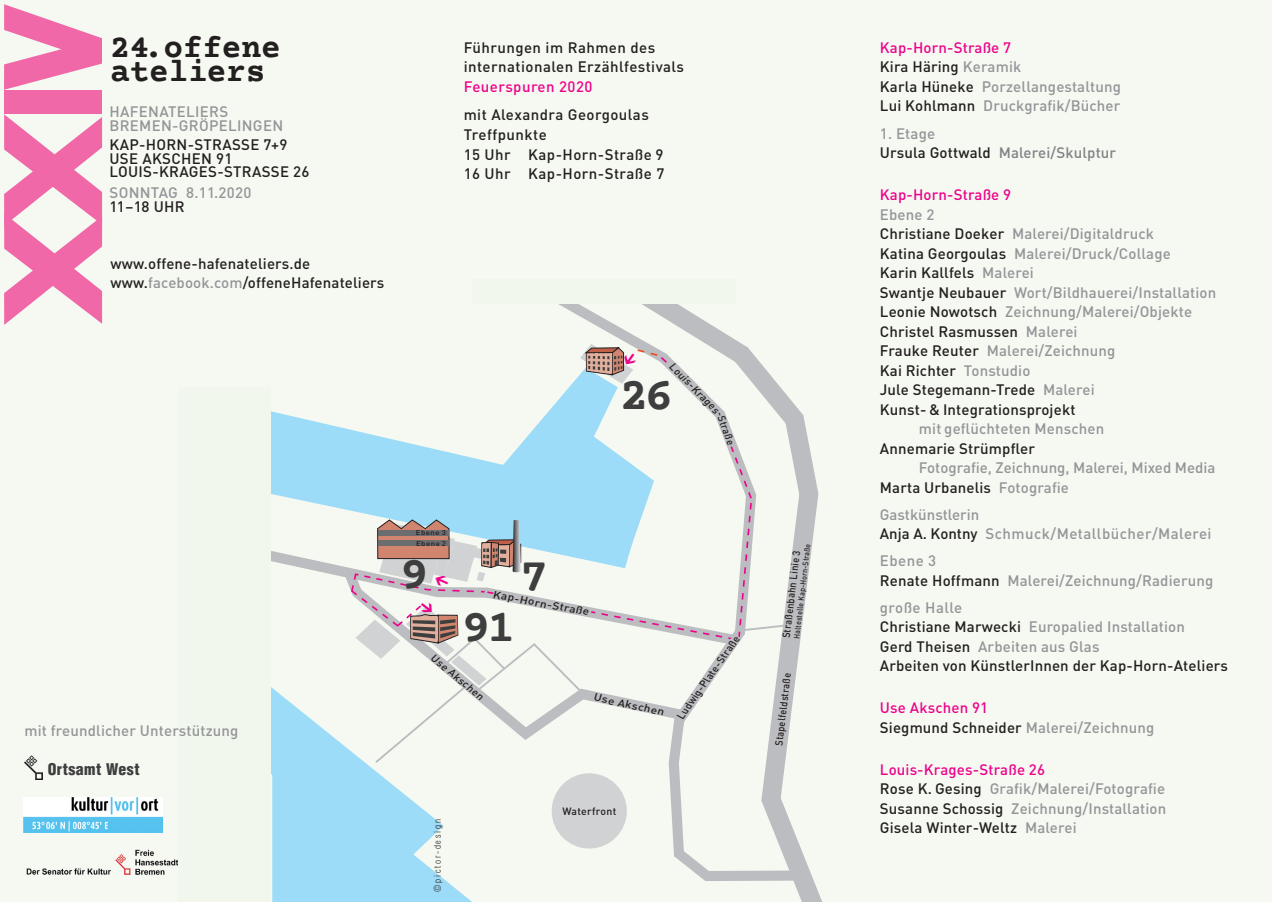
<style>
.page{position:relative;width:1272px;height:902px;background:#fff}
.page>*{position:absolute;margin:0;border:0;box-sizing:border-box;transform-origin:0 0}
.t1{font:700 47.4px "Courier Prime";color:#3e3e3f}
.t2{font:700 33px/24.3px "Courier Prime";letter-spacing:-.01em;color:#231f20}
.t3{font:900 15.75px "Switzerland Cond";letter-spacing:.03em;color:#3e3e3f}
.t4{font:500 15px/19.5px "DIN Pro";letter-spacing:.01em;color:#231f20}
.t5{font:500 15px/19.5px "DIN Pro";letter-spacing:.01em;color:#939598}
.t6{font:500 15px/19.5px "DIN Pro";letter-spacing:.03em;color:#231f20}
.t7{font:500 15px/19.5px "DIN Pro";letter-spacing:.01em;color:#808285}
.t8{font:500 15px "DIN Pro";letter-spacing:.01em;color:#ed028c}
.t9{font:500 15px "DIN Pro";letter-spacing:.03em;color:#ed028c}
.t10{font:500 12px "DIN Pro";color:#939598}
.t11{font:500 10.5px "DIN Pro";letter-spacing:.03em;color:#231f20;scale:.88 1}
.t12{font:500 10.5px "DIN Pro";letter-spacing:.03em;color:#231f20}
.t13{font:500 10.5px "DIN Pro";letter-spacing:.03em;color:#231f20;scale:.95 1}
.t14{font:500 10.5px "DIN Pro";letter-spacing:.03em;color:#231f20;scale:1.13 1}
.t15{font:500 10.5px "DIN Pro";letter-spacing:.03em;color:#231f20;scale:1.12 1}
.t16{font:500 10.5px "DIN Pro";letter-spacing:.03em;color:#231f20;scale:.9 1}
.t17{font:300 9px "Switzerland Cond";letter-spacing:.2em;color:#231f20}
.t18{font:500 7.95px "DIN Pro";color:#231f20;scale:.88 1}
.t19{font:500 6.9px/10.5px "DIN Pro";letter-spacing:.07em;color:#231f20;scale:1.13 1}
.s1{color:#939598}
.s2{color:#ed028c}
.s3{color:#231f20}
</style>
<div class="page">
<div style="left:0;top:0;width:1271px;height:901px;background:#f5f9f1"></div>
<svg style="left:4px;top:114px;width:98px;height:211px"></svg>
<div style="left:4px;top:90px;width:98px;height:24px;background:#f168a8"></div>
<svg style="left:4px;top:4px;width:98px;height:86px"></svg>
<div style="left:179px;top:387px;width:92px;height:514px;background:#f2f7ed"></div>
<img style="left:24px;top:755px;width:19px;height:24px">
<img style="left:23px;top:797px;width:139px;height:35px">
<img style="left:26px;top:849px;width:152px;height:26px">
<svg style="left:271px;top:304px;width:551px;height:597px"></svg>
<h2 class="t2" style="left:110px;top:37px;width:172px">24.offene ateliers</h2>
<p class="t5" style="left:109px;top:104px;width:175px;line-height:13.5px">HAFENATELIERS<br>BREMEN-GROPELINGEN</p>
<p class="t4" style="left:109px;top:137px;width:201px;line-height:13.5px">KAP-HORN-STRASSE 7+9<br>USE AKSCHEN 91<br>LOUIS-KRAGES-STRASSE 26</p>
<p class="t5" style="left:109px;top:182px;width:143px">SONNTAG 8.11.2020</p>
<p class="t4" style="left:109px;top:196px;width:77px">11–18 UHR</p>
<p class="t10" style="left:214px;top:117px;width:5px;rotate:90deg">:</p>
<p class="t4" style="left:111px;top:253px;width:275px">www.offene-hafenateliers.de www.<span class="s1">facebook.com</span>/offeneHafenateliers</p>
<p class="t6" style="left:463px;top:37px;width:222px">Führungen im Rahmen des internationalen Erzählfestivals</p>
<p class="t9" style="left:463px;top:76px;width:130px">Feuerspuren 2020</p>
<p class="t6" style="left:463px;top:105px;width:202px">mit Alexandra Georgoulas<br>Treffpunkte<br>15 Uhr Kap-Horn-Straße 9<br>16 Uhr Kap-Horn-Straße 7</p>
<p class="t12" style="left:676px;top:359px;width:68px;rotate:45deg">Louis-Krages</p>
<h1 class="t1" style="left:620px;top:367px;width:55px">26</h1>
<p class="t16" style="left:726px;top:409px;width:39px;rotate:70deg">-Straße</p>
<p class="t5" style="left:24px;top:720px;width:215px">mit freundlicher Unterstützung</p>
<p class="t3" style="left:48px;top:759px;width:93px">Ortsamt West</p>
<p class="t19" style="left:416px;top:527px;width:28px">Ebene 3<br>Ebene 2</p>
<h1 class="t1" style="left:400px;top:546px;width:30px">9</h1>
<h1 class="t1" style="left:519px;top:548px;width:30px">7</h1>
<p class="t14" style="left:494px;top:586px;width:88px;rotate:11deg">Kap-Horn-Straße</p>
<h1 class="t1" style="left:462px;top:599px;width:55px">91</h1>
<p class="t12" style="left:436px;top:651px;width:66px;rotate:39deg">Use Akschen</p>
<p class="t15" style="left:595px;top:690px;width:66px;rotate:12deg">Use Akschen</p>
<p class="t13" style="left:674px;top:713px;width:106px;rotate:-55deg">Ludwig-Plate-Straße</p>
<p class="t17" style="left:432px;top:891px;width:74px;rotate:-90deg">©pictor-design</p>
<p class="t12" style="left:562px;top:803px;width:55px">Waterfront</p>
<p class="t18" style="left:791px;top:638px;width:110px;rotate:-83deg">Haltestelle Kap-Horn-Straße</p>
<p class="t11" style="left:778px;top:637px;width:102px;rotate:-83deg">Straßenbahn Linie 3</p>
<p class="t11" style="left:771px;top:744px;width:85px;rotate:-83deg">Stapelfeldstraße</p>
<p class="t5" style="left:879px;top:37px;width:243px"><span class="s2">Kap-Horn-Straße 7<br></span><span class="s3">Kira Häring</span> Keramik<br><span class="s3">Karla Hüneke</span> Porzellangestaltung<br><span class="s3">Lui Kohlmann</span> Druckgrafik/Bücher</p>
<p class="t7" style="left:879px;top:123px;width:238px"><span class="s1">1. Etage<br></span><span class="s3">Ursula Gottwald</span> Malerei/Skulptur</p>
<p class="t8" style="left:879px;top:184px;width:133px">Kap-Horn-Straße 9</p>
<p class="t4" style="left:879px;top:204px;width:338px"><span class="s1">Ebene 2<br></span>Christiane Doeker <span class="s1">Malerei/Digitaldruck<br></span>Katina Georgoulas <span class="s1">Malerei/Druck/Collage<br></span>Karin Kallfels <span class="s1">Malerei<br></span>Swantje Neubauer <span class="s1">Wort/Bildhauerei/Installation<br></span>Leonie Nowotsch <span class="s1">Zeichnung/Malerei/Objekte<br></span>Christel Rasmussen <span class="s1">Malerei<br></span>Frauke Reuter <span class="s1">Malerei/Zeichnung<br></span>Kai Richter <span class="s1">Tonstudio<br></span>Jule Stegemann-Trede <span class="s1">Malerei<br></span>Kunst- &amp; Integrationsprojekt</p>
<p class="t5" style="left:918px;top:418px;width:187px">mit geflüchteten Menschen</p>
<p class="t4" style="left:879px;top:438px;width:157px">Annemarie Strümpfler</p>
<p class="t5" style="left:879px;top:457px;width:337px;text-indent:39px">Fotografie, Zeichnung, Malerei, Mixed Media<br><span class="s3">Marta Urbanelis</span> Fotografie</p>
<p class="t5" style="left:879px;top:504px;width:333px">Gastkünstlerin<br><span class="s3">Anja A. Kontny</span> Schmuck/Metallbücher/Malerei</p>
<p class="t5" style="left:879px;top:550px;width:335px">Ebene 3<br><span class="s3">Renate Hoffmann</span> Malerei/Zeichnung/Radierung</p>
<p class="t4" style="left:879px;top:597px;width:349px"><span class="s1">große Halle<br></span>Christiane Marwecki <span class="s1">Europalied Installation<br></span>Gerd Theisen <span class="s1">Arbeiten aus Glas<br></span>Arbeiten von KünstlerInnen der Kap-Horn-Ateliers</p>
<p class="t4" style="left:879px;top:697px;width:276px"><span class="s2">Use Akschen 91<br></span>Siegmund Schneider <span class="s1">Malerei/Zeichnung</span></p>
<p class="t5" style="left:879px;top:759px;width:288px"><span class="s2">Louis-Krages-Straße 26<br></span><span class="s3">Rose K. Gesing</span> Grafik/Malerei/Fotografie <span class="s3">Susanne Schossig</span> Zeichnung/Installation <span class="s3">Gisela Winter-Weltz</span> Malerei</p>
</div>
